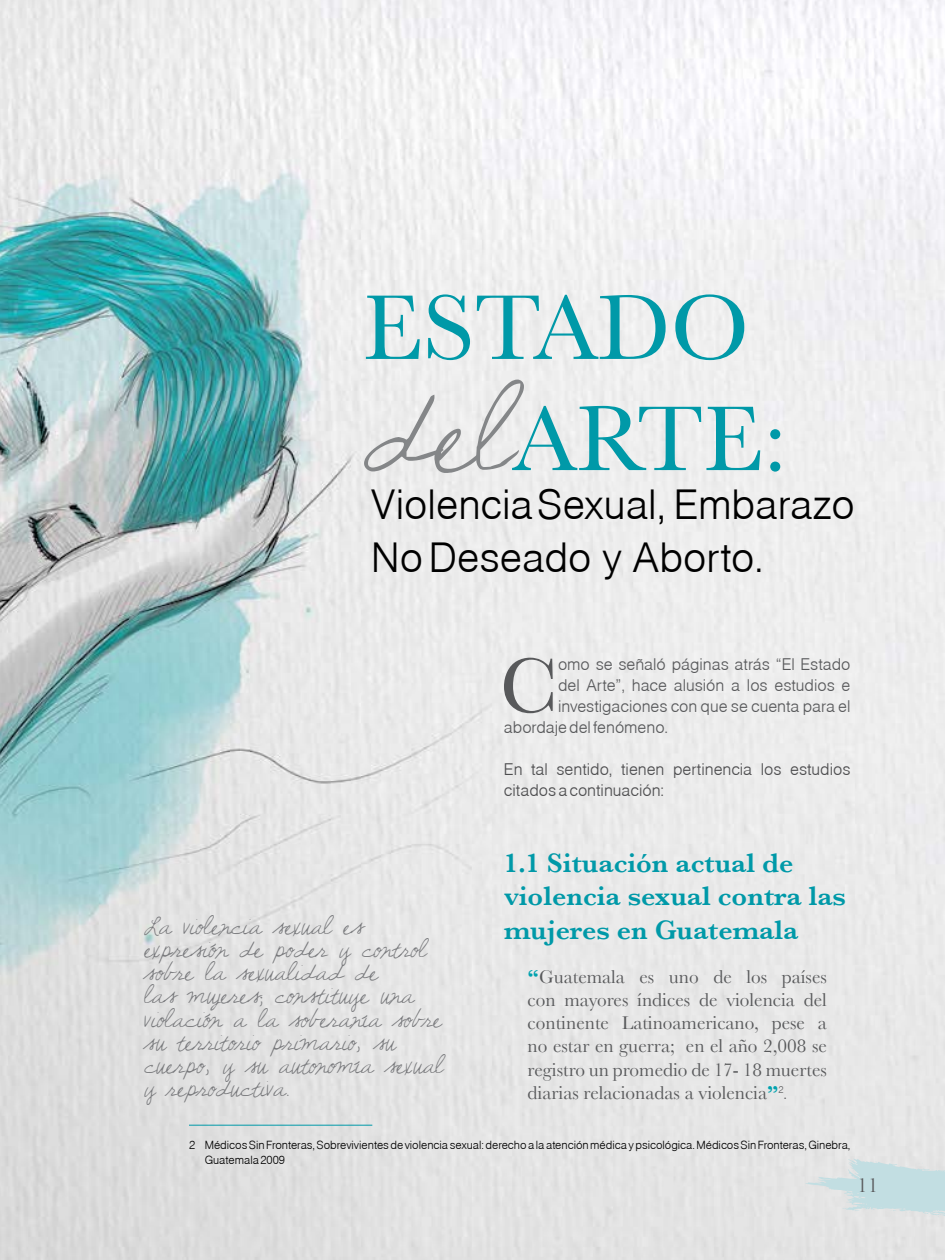
<style>
.page{position:relative;width:945px;height:1260px;background:#fff}
.page>*{position:absolute;margin:0;border:0;box-sizing:border-box;transform-origin:0 0}
.t1{font:95.55px/111.1px "Baskerville";color:#0099a8}
.t2{font:80.85px "Baskerville";color:#58595b}
.t3{font:43.93px/52.9px "Nimbus Sans Becker No 5 T Lig";color:#000}
.t4{font:600 28px/33.6px "Baskerville";color:#0099a8}
.t5{font:21px "Baskerville";color:#58595b}
.t6{font:19.25px/23.1px "Baskerville";color:#58595b;text-align:justify}
.t7{font:19.25px/23.1px "Sunshine In My Soul";color:#77787b}
.t8{font:17.5px "Nimbus Sans Becker No 5 T Lig";color:#58595b}
.t9{font:17.5px/21px "Nimbus Sans Becker No 5 T Lig";color:#4d4d4f}
.t10{font:12.25px/14.7px "Nimbus Sans Becker No 5 T Lig";color:#000}
.s1{font-family:"Sunshine In My Soul";font-size:92.58px;color:#848688}
.s2{font-weight:700;color:#00a2af}
.s3{font-family:"Nimbus Sans Becker No 5 T Lig";font-size:17.5px}
</style>
<div class="page">
<img style="left:0;top:0;width:945px;height:1260px">
<svg style="left:805px;top:1159px;width:140px;height:59px;background:#d1e0e3"></svg>
<hr style="left:189px;top:1125px;width:183px;height:1px;background:#0099a8">
<h1 class="t1" style="left:363px;top:272px;width:426px">ESTADO <span class="s1">del</span>ARTE:</h1>
<h3 class="t3" style="left:371px;top:477px;width:485px">Violencia Sexual, Embarazo<br>No Deseado y Aborto.</h3>
<p class="t7" style="left:144px;top:916px;width:300px">La violencia sexual es expresión de poder y control sobre la sexualidad de<br>las mujeres; constituye una violación a la soberanía sobre su territorio primario, su cuerpo, y su autonomía sexual y reproductiva.</p>
<h2 class="t2" style="left:500px;top:640px;width:60px">C</h2>
<p class="t8" style="left:558px;top:653px;width:294px">omo se señaló páginas atrás “El Estado</p>
<p class="t8" style="left:558px;top:674px;width:294px">del Arte”, hace alusión a los estudios e</p>
<p class="t8" style="left:558px;top:695px;width:294px">investigaciones con que se cuenta para el</p>
<p class="t8" style="left:504px;top:716px;width:166px">abordaje del fenómeno.</p>
<p class="t9" style="left:504px;top:758px;width:348px">En tal sentido, tienen pertinencia los estudios citados a continuación:</p>
<h3 class="t4" style="left:504px;top:846px;width:344px">1.1 Situación actual de violencia sexual contra las mujeres en Guatemala</h3>
<p class="t6" style="left:528px;top:965px;width:301px"><span class="s2">“</span>Guatemala es uno de los países con mayores índices de violencia del continente Latinoamericano, pese a no estar en guerra; en el año 2,008 se registro un promedio de 17- 18 muertes diarias relacionadas a violencia<span class="s2">”</span><sup>2</sup><span class="s3">.</span></p>
<p class="t10" style="left:205px;top:1138px;width:647px;text-indent:-16px">2 Médicos Sin Fronteras, Sobrevivientes de violencia sexual: derecho a la atención médica y psicológica. Médicos Sin Fronteras, Ginebra,<br>Guatemala 2009</p>
<p class="t5" style="left:857px;top:1173px;width:22px">11</p>
</div>
